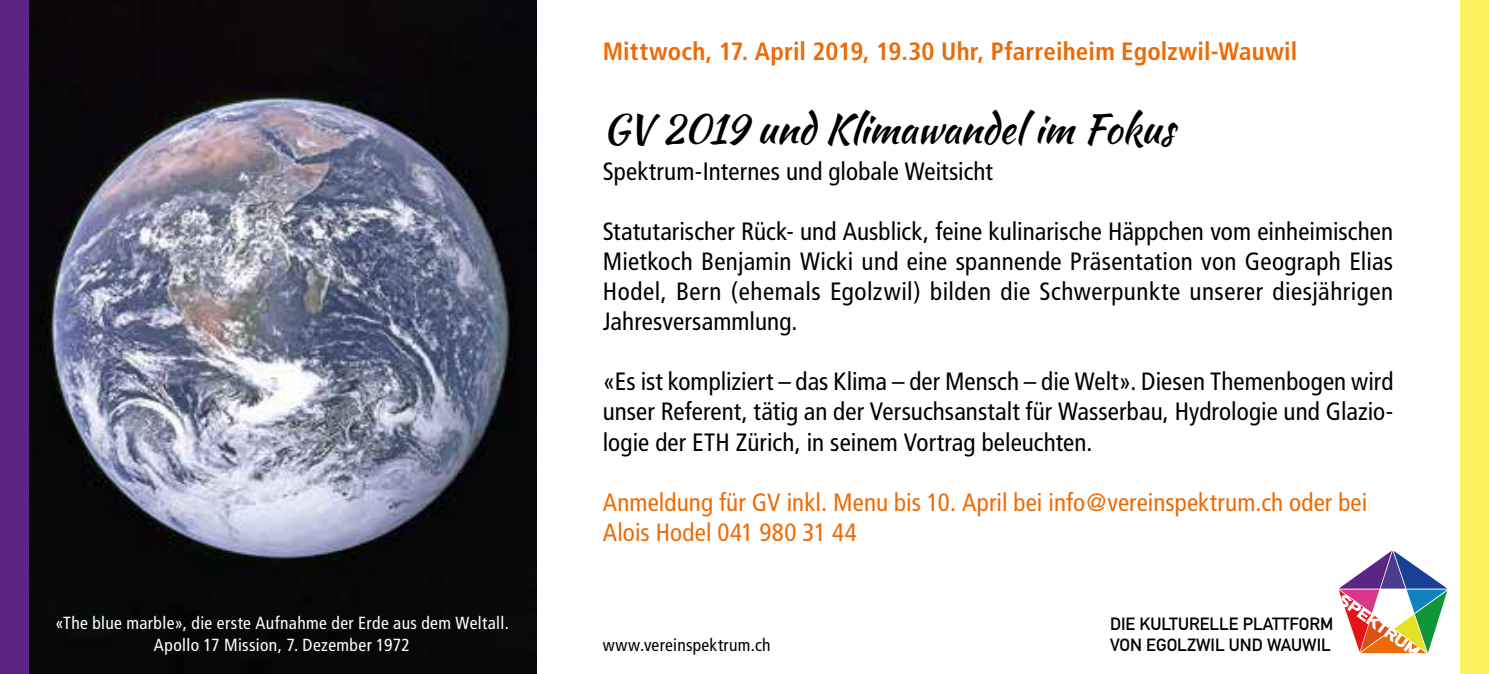
<style>
.page{position:relative;width:1489px;height:674px;background:#fff}
.page>*{position:absolute;margin:0;border:0;box-sizing:border-box;transform-origin:0 0}
.t1{font:40px "Kaushan Script";letter-spacing:-.01em;color:#000}
.t2{font:condensed 25px/30px "Frutiger";letter-spacing:.005em;color:#000;text-align:justify}
.t3{font:condensed 25px/30px "Frutiger";letter-spacing:.005em;color:#ed6b06}
.t4{font:700 condensed 25px "Frutiger";letter-spacing:.01em;color:#ed6b06}
.t5{font:condensed 17.5px/22.5px "Frutiger";letter-spacing:.02em;color:#fff;text-align:center}
.t6{font:17.5px/21px "DIN Mittelschrift";color:#000}
.t7{font:condensed 17.5px "Frutiger";letter-spacing:.02em;color:#000}
</style>
<div class="page">
<svg style="left:1338px;top:550px;width:110px;height:103px"></svg>
<img style="left:28px;top:0;width:508px;height:673px">
<div style="left:0;top:0;width:28px;height:673px;background:#5c2483"></div>
<div style="left:1460px;top:0;width:28px;height:673px;background:#fff15f"></div>
<p class="t5" style="left:55px;top:611px;width:455px">«The blue marble», die erste Aufnahme der Erde aus dem Weltall.<br>Apollo 17 Mission, 7. Dezember 1972</p>
<p class="t4" style="left:602px;top:36px;width:696px">Mittwoch, 17. April 2019, 19.30 Uhr, Pfarreiheim Egolzwil-Wauwil</p>
<h1 class="t1" style="left:602px;top:99px;width:573px">GV 2019 und Klimawandel im Fokus</h1>
<p class="t2" style="left:602px;top:157px;width:392px">Spektrum-Internes und globale Weitsicht</p>
<p class="t2" style="left:602px;top:217px;width:792px">Statutarischer Rück- und Ausblick, feine kulinarische Häppchen vom einheimischen Mietkoch Benjamin Wicki und eine spannende Präsentation von Geograph Elias Hodel, Bern (ehemals Egolzwil) bilden die Schwerpunkte unserer diesjährigen Jahresversammlung.</p>
<p class="t2" style="left:602px;top:367px;width:792px">«Es ist kompliziert – das Klima – der Mensch – die Welt». Diesen Themenbogen wird unser Referent, tätig an der Versuchsanstalt für Wasserbau, Hydrologie und Glazio&shy;logie der ETH Zürich, in seinem Vortrag beleuchten.</p>
<p class="t3" style="left:602px;top:487px;width:766px">Anmeldung für GV inkl. Menu bis 10. April bei info@vereinspektrum.ch oder bei<br>Alois Hodel 041 980 31 44</p>
<p class="t7" style="left:602px;top:634px;width:169px">www.vereinspektrum.ch</p>
<p class="t6" style="left:1110px;top:613px;width:225px">DIE KULTURELLE PLATTFORM<br>VON EGOLZWIL UND WAUWIL</p>
</div>
